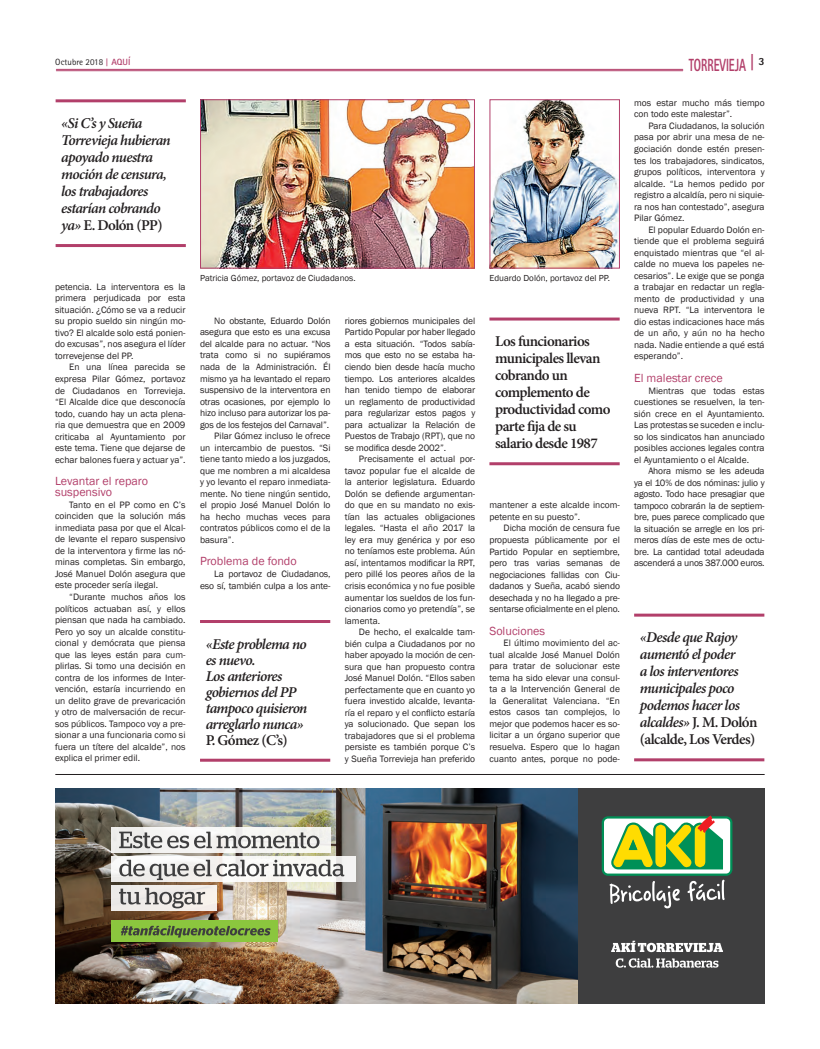
<style>
.page{position:relative;width:820px;height:1049px;background:#fff}
.page>*{position:absolute;margin:0;border:0;box-sizing:border-box;transform-origin:0 0}
.t1{font:800 17.6px "Rotis Sans Serif Std";color:#b23f6a;scale:.64 1}
.t2{font:italic 600 15px/17px "Minion Pro";letter-spacing:-.045em;color:#231f20}
.t3{font:600 15px/17px "Minion Pro";letter-spacing:-.04em;color:#231f20}
.t4{font:12.1px/11.5px "Franklin Gothic";color:#b23f6a}
.t5{font:9.5px/11.5px "Franklin Gothic";color:#231f20;text-align:justify}
.t6{font:9px "Franklin Gothic";color:#231f20}
.t7{font:9px "Rotis Sans Serif Std";color:#231f20}
.s1{font-family:"Rotis Serif Std";font-weight:700;color:#b23f6a}
.s2{font-weight:700;color:#b23f6a}
.s3{font-size:18.2px}
.s4{font-style:normal}
</style>
<div class="page">
<hr style="left:56px;top:69px;width:626px;height:1px;background:#b23f6a">
<hr style="left:56px;top:71px;width:626px;height:1px;background:#b23f6a">
<hr style="left:55px;top:774px;width:709px;height:1px;background:#231f20">
<img style="left:55px;top:788px;width:522px;height:215px">
<div style="left:577px;top:788px;width:187px;height:215px;background:#3e3e3f"></div>
<svg style="left:601px;top:815px;width:131px;height:93px"></svg>
<svg style="left:615px;top:958px;width:103px;height:9px"></svg>
<svg style="left:611px;top:941px;width:111px;height:11px"></svg>
<div style="left:111px;top:920px;width:166px;height:21px;background:#8bc63e"></div>
<div style="left:111px;top:827px;width:219px;height:26px;background:linear-gradient(to right,#f1f0f0,#f7f7f2)"></div>
<div style="left:111px;top:856px;width:245px;height:26px;background:#f7f6f3"></div>
<div style="left:111px;top:885px;width:106px;height:26px;background:#f1ede9"></div>
<svg style="left:121px;top:925px;width:149px;height:12px"></svg>
<svg style="left:119px;top:888px;width:86px;height:20px"></svg>
<svg style="left:119px;top:860px;width:225px;height:20px"></svg>
<svg style="left:119px;top:831px;width:200px;height:17px"></svg>
<img style="left:202px;top:101px;width:271px;height:166px">
<div style="left:200px;top:99px;width:275px;height:170px;border:1px solid #b23f6a"></div>
<img style="left:491px;top:101px;width:126px;height:166px">
<div style="left:489px;top:99px;width:130px;height:170px;border:1px solid #b23f6a"></div>
<hr style="left:56px;top:99px;width:130px;height:3px;background:#b23f6a">
<hr style="left:56px;top:244px;width:130px;height:3px;background:#b23f6a">
<hr style="left:200px;top:620px;width:130px;height:3px;background:#b23f6a">
<hr style="left:200px;top:759px;width:130px;height:3px;background:#b23f6a">
<hr style="left:634px;top:614px;width:130px;height:3px;background:#b23f6a">
<hr style="left:634px;top:758px;width:130px;height:3px;background:#b23f6a">
<hr style="left:489px;top:317px;width:130px;height:3px;background:#b23f6a">
<hr style="left:489px;top:462px;width:130px;height:3px;background:#b23f6a">
<p class="t7" style="left:55px;top:57px;width:76px">Octubre 2018 <span class="s1">|</span> <span class="s2">AQUÍ</span></p>
<h1 class="t1" style="left:688px;top:54px;width:120px">TORREVIEJA <span class="s3">|</span> <sup>3</sup></h1>
<h2 class="t2" style="left:61px;top:114px;width:111px">«Si C’s y Sueña<br>Torrevieja hubieran apoyado nuestra moción de censura, los trabajadores estarían cobrando ya» <span class="s4">E. Dolón (PP)</span></h2>
<p class="t5" style="left:55px;top:281px;width:132px">petencia. La interventora es la primera perjudicada por esta situación. ¿Cómo se va a reducir su propio sueldo sin ningún mo&shy;tivo? El alcalde solo está ponien&shy;do excusas”, nos asegura el líder torrevejense del PP.</p>
<p class="t5" style="left:55px;top:362px;width:132px;text-indent:14px">En una línea parecida se expresa Pilar Gómez, portavoz de Ciudadanos en Torrevieja. “El Alcalde dice que desconocía todo, cuando hay un acta plena&shy;ria que demuestra que en 2009 criticaba al Ayuntamiento por este tema. Tiene que dejarse de echar balones fuera y actuar ya”.</p>
<p class="t4" style="left:55px;top:475px;width:94px">Levantar el reparo suspensivo</p>
<p class="t5" style="left:55px;top:499px;width:132px;text-indent:14px">Tanto en el PP como en C’s coinciden que la solución más inmediata pasa por que el Alcal&shy;de levante el reparo suspensivo de la interventora y firme las nó&shy;minas completas. Sin embargo, José Manuel Dolón asegura que este proceder sería ilegal.</p>
<p class="t5" style="left:55px;top:591px;width:132px;text-indent:14px">“Durante muchos años los políticos actuaban así, y ellos piensan que nada ha cambiado.<br>Pero yo soy un alcalde constitu&shy;cional y demócrata que piensa que las leyes están para cum&shy;plirlas. Si tomo una decisión en contra de los informes de Inter&shy;vención, estaría incurriendo en un delito grave de prevaricación y otro de malversación de recur&shy;sos públicos. Tampoco voy a pre&shy;sionar a una funcionaria como si fuera un títere del alcalde”, nos explica el primer edil.</p>
<p class="t6" style="left:200px;top:272px;width:157px">Patricia Gómez, portavoz de Ciudadanos.</p>
<p class="t6" style="left:489px;top:272px;width:122px">Eduardo Dolón, portavoz del PP.</p>
<p class="t5" style="left:214px;top:315px;width:118px">No obstante, Eduardo Dolón</p>
<p class="t5" style="left:200px;top:327px;width:132px">asegura que esto es una excusa</p>
<p class="t5" style="left:200px;top:338px;width:132px">del alcalde para no actuar. “Nos</p>
<p class="t5" style="left:200px;top:350px;width:132px">trata como si no supiéramos</p>
<p class="t5" style="left:200px;top:361px;width:132px">nada de la Administración. Él</p>
<p class="t5" style="left:200px;top:373px;width:132px">mismo ya ha levantado el reparo</p>
<p class="t5" style="left:200px;top:384px;width:132px">suspensivo de la interventora en</p>
<p class="t5" style="left:200px;top:396px;width:132px">otras ocasiones, por ejemplo lo</p>
<p class="t5" style="left:200px;top:407px;width:132px">hizo incluso para autorizar los pa-</p>
<p class="t5" style="left:200px;top:419px;width:130px">gos de los festejos del Carnaval”.</p>
<p class="t5" style="left:214px;top:430px;width:118px">Pilar Gómez incluso le ofrece</p>
<p class="t5" style="left:200px;top:442px;width:132px">un intercambio de puestos. “Si</p>
<p class="t5" style="left:200px;top:453px;width:132px">tiene tanto miedo a los juzgados,</p>
<p class="t5" style="left:200px;top:465px;width:132px">que me nombren a mi alcaldesa</p>
<p class="t5" style="left:200px;top:476px;width:132px">y yo levanto el reparo inmediata-</p>
<p class="t5" style="left:200px;top:488px;width:132px">mente. No tiene ningún sentido,</p>
<p class="t5" style="left:200px;top:499px;width:132px">el propio José Manuel Dolón lo</p>
<p class="t5" style="left:200px;top:511px;width:132px">ha hecho muchas veces para</p>
<p class="t5" style="left:200px;top:523px;width:132px">contratos públicos como el de la</p>
<p class="t5" style="left:200px;top:534px;width:36px">basura”.</p>
<p class="t4" style="left:200px;top:556px;width:98px">Problema de fondo</p>
<p class="t5" style="left:200px;top:568px;width:132px;text-align:right">La portavoz de Ciudadanos, eso sí, también culpa a los ante-</p>
<h2 class="t2" style="left:206px;top:635px;width:103px;line-height:16px">«Este problema no es nuevo.<br>Los anteriores gobiernos del PP tampoco quisieron arreglarlo nunca»</h2>
<h2 class="t3" style="left:206px;top:731px;width:84px">P. Gómez (C’s)</h2>
<p class="t5" style="left:344px;top:315px;width:132px">riores gobiernos municipales del Partido Popular por haber llegado a esta situación. “Todos sabía&shy;mos que esto no se estaba ha&shy;ciendo bien desde hacía mucho tiempo. Los anteriores alcaldes han tenido tiempo de elaborar un reglamento de productividad para regularizar estos pagos y para actualizar la Relación de Puestos de Trabajo (RPT), que no se modifica desde 2002”.</p>
<p class="t5" style="left:344px;top:453px;width:132px;text-indent:14px">Precisamente el actual por&shy;tavoz popular fue el alcalde de la anterior legislatura. Eduardo Dolón se defiende argumentan&shy;do que en su mandato no exis&shy;tían las actuales obligaciones legales. “Hasta el año 2017 la ley era muy genérica y por eso no teníamos este problema. Aún así, intentamos modificar la RPT, pero pillé los peores años de la crisis económica y no fue posible aumentar los sueldos de los fun&shy;cionarios como yo pretendía”, se lamenta.</p>
<p class="t5" style="left:344px;top:626px;width:132px;text-indent:14px">De hecho, el exalcalde tam&shy;bién culpa a Ciudadanos por no haber apoyado la moción de cen&shy;sura que han propuesto contra José Manuel Dolón. “Ellos saben perfectamente que en cuanto yo fuera investido alcalde, levanta&shy;ría el reparo y el conflicto estaría ya solucionado. Que sepan los trabajadores que si el problema persiste es también porque C’s y Sueña Torrevieja han preferido</p>
<h2 class="t3" style="left:495px;top:333px;width:117px">Los funcionarios municipales llevan cobrando un complemento de productividad como parte fija de su salario desde 1987</h2>
<p class="t5" style="left:489px;top:500px;width:132px">mantener a este alcalde incom&shy;petente en su puesto”.</p>
<p class="t5" style="left:489px;top:523px;width:132px;text-indent:14px">Dicha moción de censura fue propuesta públicamente por el Partido Popular en septiembre, pero tras varias semanas de negociaciones fallidas con Ciu&shy;dadanos y Sueña, acabó siendo desechada y no ha llegado a pre&shy;sentarse oficialmente en el pleno.</p>
<p class="t4" style="left:489px;top:625px;width:57px">Soluciones</p>
<p class="t5" style="left:489px;top:637px;width:132px;text-indent:14px">El último movimiento del ac&shy;tual alcalde José Manuel Dolón para tratar de solucionar este tema ha sido elevar una consul&shy;ta a la Intervención General de la Generalitat Valenciana. “En estos casos tan complejos, lo mejor que podemos hacer es so&shy;licitar a un órgano superior que resuelva. Espero que lo hagan cuanto antes, porque no pode-</p>
<p class="t5" style="left:634px;top:97px;width:132px">mos estar mucho más tiempo con todo este malestar”.</p>
<p class="t5" style="left:634px;top:120px;width:132px;text-indent:14px">Para Ciudadanos, la solución pasa por abrir una mesa de ne&shy;gociación donde estén presen&shy;tes los trabajadores, sindicatos, grupos políticos, interventora y alcalde. “La hemos pedido por registro a alcaldía, pero ni siquie&shy;ra nos han contestado”, asegura Pilar Gómez.</p>
<p class="t5" style="left:634px;top:224px;width:132px;text-indent:14px">El popular Eduardo Dolón en&shy;tiende que el problema seguirá enquistado mientras que “el al&shy;calde no mueva los papeles ne&shy;cesarios”. Le exige que se ponga a trabajar en redactar un regla&shy;mento de productividad y una nueva RPT. “La interventora le dio estas indicaciones hace más de un año, y aún no ha hecho nada. Nadie entiende a qué está esperando”.</p>
<p class="t4" style="left:634px;top:372px;width:90px">El malestar crece</p>
<p class="t5" style="left:634px;top:385px;width:132px;text-indent:14px">Mientras que todas estas cuestiones se resuelven, la ten&shy;sión crece en el Ayuntamiento.<br>Las protestas se suceden e inclu&shy;so los sindicatos han anunciado posibles acciones legales contra el Ayuntamiento o el Alcalde.</p>
<p class="t5" style="left:634px;top:465px;width:132px;text-indent:14px">Ahora mismo se les adeuda ya el 10% de dos nóminas: julio y agosto. Todo hace presagiar que tampoco cobrarán la de septiem&shy;bre, pues parece complicado que la situación se arregle en los pri&shy;meros días de este mes de octu&shy;bre. La cantidad total adeudada ascenderá a unos 387.000 euros.</p>
<h2 class="t2" style="left:639px;top:629px;width:119px">«Desde que Rajoy aumentó el poder<br>a los interventores municipales poco podemos hacer los alcaldes» <span class="s4">J. M. Dolón (alcalde, Los Verdes)</span></h2>
</div>
